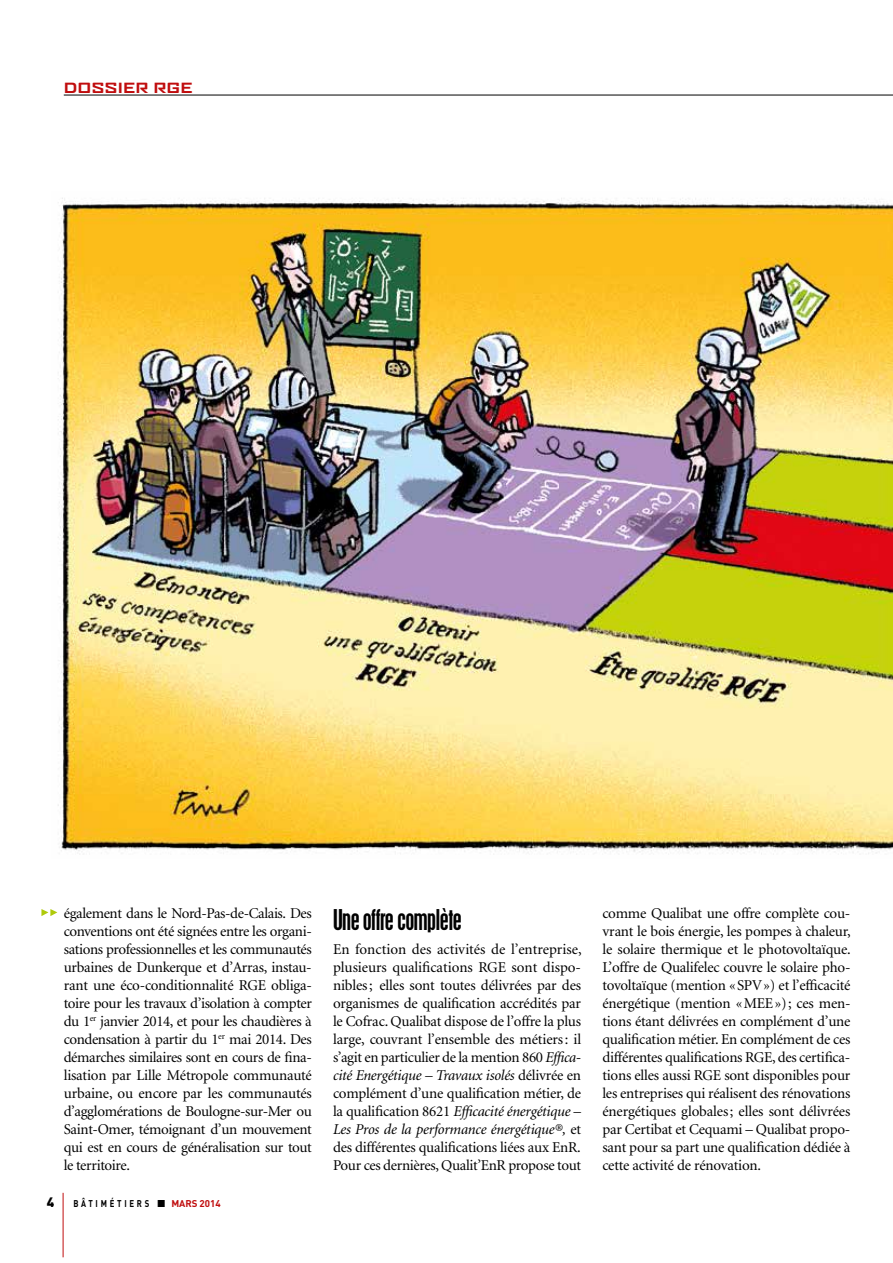
<style>
.page{position:relative;width:893px;height:1263px;background:#fff}
.page>*{position:absolute;margin:0;border:0;box-sizing:border-box;transform-origin:0 0}
.t1{font:condensed 25.5px "Placard";letter-spacing:-.025em;color:#000}
.t2{font:15px/18px "Minion";letter-spacing:-.02em;color:#000;text-align:justify}
.t3{font:700 expanded 13.5px "Agency FB";color:#c00d0e}
.t4{font:900 13.5px "DIN";color:#000}
.t5{font:700 9.75px "DIN";letter-spacing:.35em;color:#000;scale:.8 1}
.s1{font-family:"European Pi Three";font-weight:400;font-size:16.5px}
.s2{color:#c00d0e}
.s3{font-style:italic}
</style>
<div class="page">
<hr style="left:63px;top:1193px;width:1px;height:64px;background:#c00d0e">
<img style="left:58px;top:198px;width:835px;height:657px">
<hr style="left:64px;top:95px;width:829px;height:1px;background:#000">
<svg style="left:41px;top:909px;width:17px;height:7px"></svg>
<p class="t3" style="left:64px;top:79px;width:130px">DOSSIER RGE</p>
<p class="t2" style="left:64px;top:905px;width:250px">également dans le Nord-Pas-de-Calais. Des conventions ont été signées entre les organi&shy;sations professionnelles et les communautés urbaines de Dunkerque et d’Arras, instau&shy;rant une éco-conditionnalité RGE obliga&shy;toire pour les travaux d’isolation à compter du 1<sup>er</sup> janvier 2014, et pour les chaudières à condensation à partir du 1<sup>er</sup> mai 2014. Des démarches similaires sont en cours de fina&shy;lisation par Lille Métropole communauté urbaine, ou encore par les communautés d’agglomérations de Boulogne-sur-Mer ou Saint-Omer, témoignant d’un mouvement qui est en cours de généralisation sur tout le territoire.</p>
<p class="t4" style="left:47px;top:1193px;width:9px">4</p>
<p class="t5" style="left:73px;top:1197px;width:186px">BÂTIMÉTIERS <span class="s1">J</span> <span class="s2">MARS 2014</span></p>
<h1 class="t1" style="left:333px;top:904px;width:130px">Une offre complète</h1>
<p class="t2" style="left:333px;top:941px;width:250px">En fonction des activités de l’entreprise, plusieurs qualifications RGE sont dispo&shy;nibles; elles sont toutes délivrées par des organismes de qualification accrédités par le Cofrac. Qualibat dispose de l’offre la plus large, couvrant l’ensemble des métiers: il s’agit en particulier de la mention 860 <span class="s3">Effica&shy;cité Energétique – Travaux isolés</span> délivrée en complément d’une qualification métier, de la qualification 8621 <span class="s3">Efficacité énergétique – Les Pros de la performance énergétique®,</span> et des différentes qualifications liées aux EnR.<br>Pour ces dernières, Qualit’EnR propose tout</p>
<p class="t2" style="left:602px;top:905px;width:250px">comme Qualibat une offre complète cou&shy;vrant le bois énergie, les pompes à chaleur, le solaire thermique et le photovoltaïque.<br>L’offre de Qualifelec couvre le solaire pho&shy;tovoltaïque (mention «SPV») et l’efficacité énergétique (mention «MEE»); ces men&shy;tions étant délivrées en complément d’une qualification métier. En complément de ces différentes qualifications RGE, des certifica&shy;tions elles aussi RGE sont disponibles pour les entreprises qui réalisent des rénovations énergétiques globales; elles sont délivrées par Certibat et Cequami – Qualibat propo&shy;sant pour sa part une qualification dédiée à cette activité de rénovation.</p>
</div>
